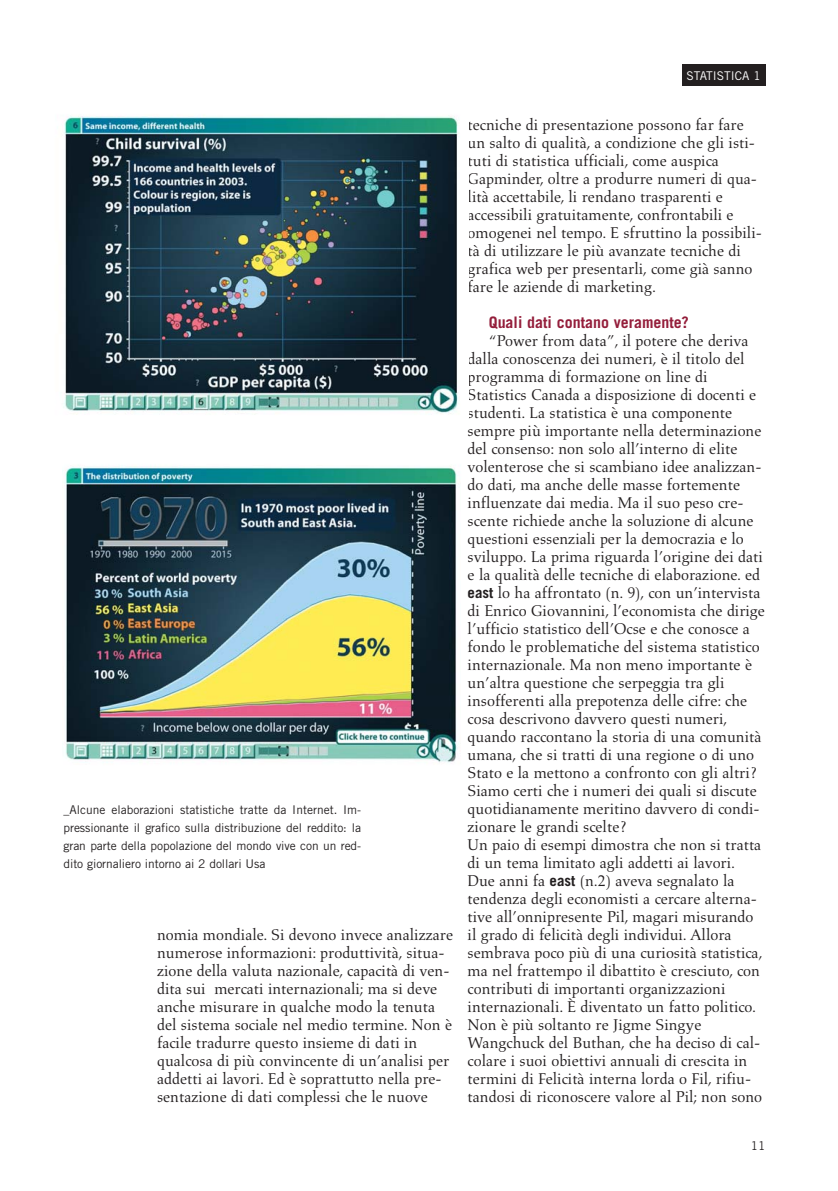
<style>
.page{position:relative;width:838px;height:1191px;background:#fff}
.page>*{position:absolute;margin:0;border:0;box-sizing:border-box;transform-origin:0 0}
.t1{font:15.9px/18px "Aldus";color:#231f20}
.t2{font:700 15.9px "Trade Gothic";color:#941e3b}
.t3{font:12px/18px "Trade Gothic";letter-spacing:-.005em;color:#231f20;text-align:justify}
.t4{font:12px "Trade Gothic";color:#fff}
.s1{font-family:"Trade Gothic";font-weight:700;font-size:15px}
</style>
<div class="page">
<div style="left:682px;top:65px;width:83px;height:21px;background:#231f20"></div>
<img style="left:65px;top:465px;width:393px;height:298px">
<img style="left:64px;top:115px;width:394px;height:300px">
<p class="t3" style="left:63px;top:801px;width:299px">_Alcune elaborazioni statistiche tratte da Internet. Im&shy;pressionante il grafico sulla distribuzione del reddito: la gran parte della popolazione del mondo vive con un red&shy;dito giornaliero intorno ai 2 dollari Usa</p>
<p class="t1" style="left:157px;top:927px;width:297px">nomia mondiale. Si devono invece analizzare numerose informazioni: produttività, situa&shy;zione della valuta nazionale, capacità di ven&shy;dita sui mercati internazionali; ma si deve anche misurare in qualche modo la tenuta del sistema sociale nel medio termine. Non è facile tradurre questo insieme di dati in qualcosa di più convincente di un’analisi per addetti ai lavori. Ed è soprattutto nella pre&shy;sentazione di dati complessi che le nuove</p>
<p class="t4" style="left:686px;top:71px;width:76px">STATISTICA 1</p>
<p class="t1" style="left:467px;top:117px;width:296px">tecniche di presentazione possono far fare un salto di qualità, a condizione che gli isti&shy;tuti di statistica ufficiali, come auspica Gapminder, oltre a produrre numeri di qua&shy;lità accettabile, li rendano trasparenti e accessibili gratuitamente, confrontabili e omogenei nel tempo. E sfruttino la possibili&shy;tà di utilizzare le più avanzate tecniche di grafica web per presentarli, come già sanno fare le aziende di marketing.</p>
<p class="t2" style="left:489px;top:316px;width:202px">Quali dati contano veramente?</p>
<p class="t1" style="left:467px;top:333px;width:299px;text-indent:21px">“Power from data”, il potere che deriva dalla conoscenza dei numeri, è il titolo del programma di formazione on line di Statistics Canada a disposizione di docenti e studenti. La statistica è una componente sempre più importante nella determinazione del consenso: non solo all’interno di elite volenterose che si scambiano idee analizzan&shy;do dati, ma anche delle masse fortemente influenzate dai media. Ma il suo peso cre&shy;scente richiede anche la soluzione di alcune questioni essenziali per la democrazia e lo sviluppo. La prima riguarda l’origine dei dati e la qualità delle tecniche di elaborazione. ed <span class="s1">east</span> lo ha affrontato (n. 9), con un’intervista di Enrico Giovannini, l’economista che dirige l’ufficio statistico dell’Ocse e che conosce a fondo le problematiche del sistema statistico internazionale. Ma non meno importante è un’altra questione che serpeggia tra gli insofferenti alla prepotenza delle cifre: che cosa descrivono davvero questi numeri, quando raccontano la storia di una comunità umana, che si tratti di una regione o di uno Stato e la mettono a confronto con gli altri?<br>Siamo certi che i numeri dei quali si discute quotidianamente meritino davvero di condi&shy;zionare le grandi scelte?<br>Un paio di esempi dimostra che non si tratta di un tema limitato agli addetti ai lavori.<br>Due anni fa <span class="s1">east</span> (n.2) aveva segnalato la tendenza degli economisti a cercare alterna&shy;tive all’onnipresente Pil, magari misurando il grado di felicità degli individui. Allora sembrava poco più di una curiosità statistica, ma nel frattempo il dibattito è cresciuto, con contributi di importanti organizzazioni internazionali. È diventato un fatto politico.<br>Non è più soltanto re Jigme Singye Wangchuck del Buthan, che ha deciso di cal&shy;colare i suoi obiettivi annuali di crescita in termini di Felicità interna lorda o Fil, rifiu&shy;tandosi di riconoscere valore al Pil; non sono</p>
<p class="t3" style="left:750px;top:1137px;width:16px">11</p>
</div>
